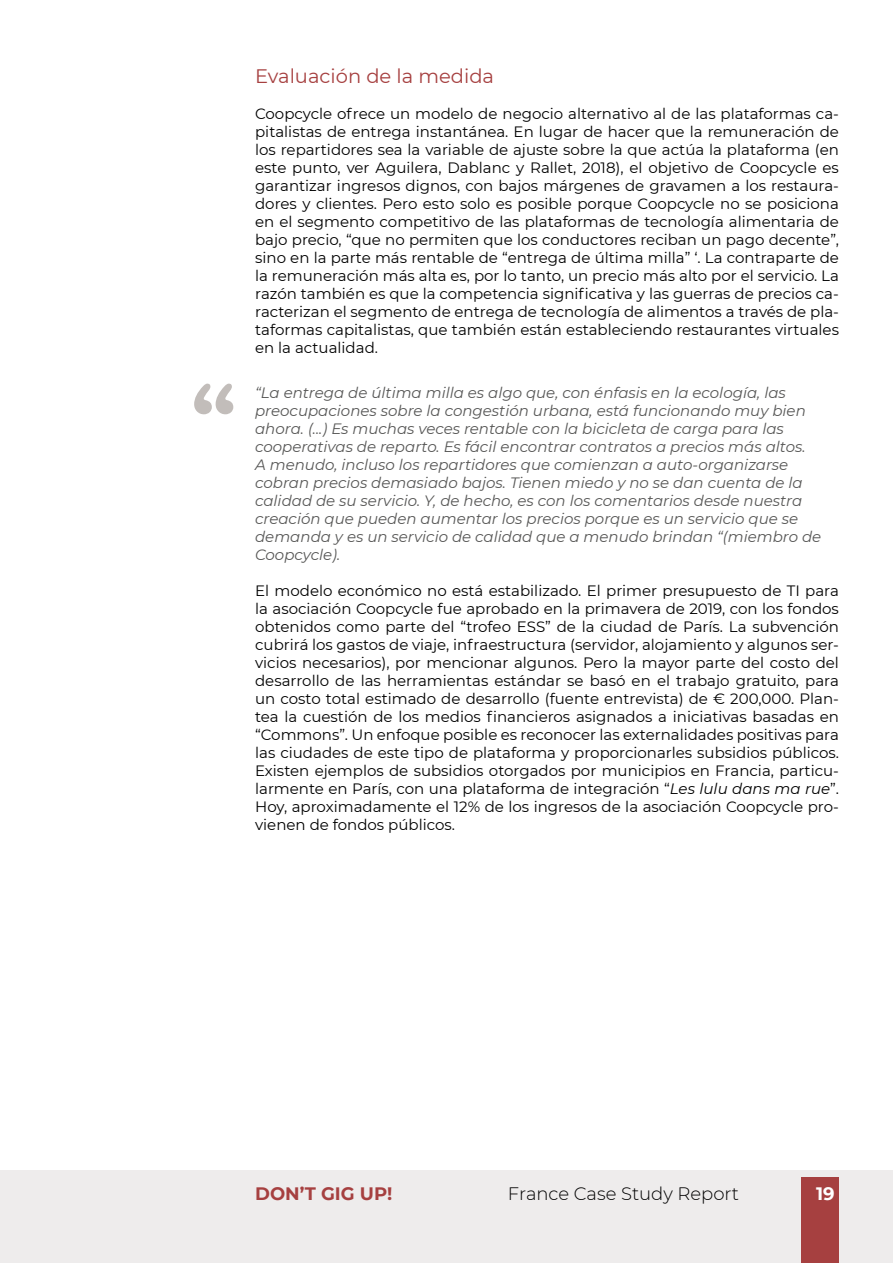
<style>
.page{position:relative;width:893px;height:1263px;background:#fff}
.page>*{position:absolute;margin:0;border:0;box-sizing:border-box;transform-origin:0 0}
.t1{font:700 72px "American Typewriter";color:#c2bdba;scale:1.17 1}
.t2{font:19.5px "Montserrat";color:#a64040}
.t3{font:300 18px "Montserrat";color:#000}
.t4{font:700 18px "Montserrat";color:#a64040}
.t5{font:700 18px "Montserrat";color:#fff}
.t6{font:15px/18px "Montserrat";color:#000;text-align:justify}
.t7{font:italic 15px/18px "Montserrat";color:#575756}
.s1{font-style:italic}
</style>
<div class="page">
<div style="left:0;top:1170px;width:893px;height:93px;background:#eeecec"></div>
<div style="left:801px;top:1177px;width:38px;height:86px;background:#a64040"></div>
<h1 class="t1" style="left:189px;top:347px;width:43px">“</h1>
<h2 class="t2" style="left:255px;top:62px;width:240px">Evaluación de la medida</h2>
<p class="t6" style="left:255px;top:104px;width:585px">Coopcycle ofrece un modelo de negocio alternativo al de las plataformas ca&shy;pitalistas de entrega instantánea. En lugar de hacer que la remuneración de los repartidores sea la variable de ajuste sobre la que actúa la plataforma (en este punto, ver Aguilera, Dablanc y Rallet, 2018), el objetivo de Coopcycle es garantizar ingresos dignos, con bajos márgenes de gravamen a los restaura&shy;dores y clientes. Pero esto solo es posible porque Coopcycle no se posiciona en el segmento competitivo de las plataformas de tecnología alimentaria de bajo precio, “que no permiten que los conductores reciban un pago decente”, sino en la parte más rentable de “entrega de última milla” ‘. La contraparte de la remuneración más alta es, por lo tanto, un precio más alto por el servicio. La razón también es que la competencia significativa y las guerras de precios ca&shy;racterizan el segmento de entrega de tecnología de alimentos a través de pla&shy;taformas capitalistas, que también están estableciendo restaurantes virtuales en la actualidad.</p>
<p class="t7" style="left:255px;top:383px;width:568px">“La entrega de última milla es algo que, con énfasis en la ecología, las preocupaciones sobre la congestión urbana, está funcionando muy bien ahora. (...) Es muchas veces rentable con la bicicleta de carga para las cooperativas de reparto. Es fácil encontrar contratos a precios más altos.<br>A menudo, incluso los repartidores que comienzan a auto-organizarse cobran precios demasiado bajos. Tienen miedo y no se dan cuenta de la calidad de su servicio. Y, de hecho, es con los comentarios desde nuestra creación que pueden aumentar los precios porque es un servicio que se demanda y es un servicio de calidad que a menudo brindan “(miembro de Coopcycle).</p>
<p class="t6" style="left:255px;top:581px;width:585px">El modelo económico no está estabilizado. El primer presupuesto de TI para la asociación Coopcycle fue aprobado en la primavera de 2019, con los fondos obtenidos como parte del “trofeo ESS” de la ciudad de París. La subvención cubrirá los gastos de viaje, infraestructura (servidor, alojamiento y algunos ser&shy;vicios necesarios), por mencionar algunos. Pero la mayor parte del costo del desarrollo de las herramientas estándar se basó en el trabajo gratuito, para un costo total estimado de desarrollo (fuente entrevista) de € 200,000. Plan&shy;tea la cuestión de los medios financieros asignados a iniciativas basadas en “Commons”. Un enfoque posible es reconocer las externalidades positivas para las ciudades de este tipo de plataforma y proporcionarles subsidios públicos.<br>Existen ejemplos de subsidios otorgados por municipios en Francia, particu&shy;larmente en París, con una plataforma de integración “<span class="s1">Les lulu dans ma rue</span>”.<br>Hoy, aproximadamente el 12% de los ingresos de la asociación Coopcycle pro&shy;vienen de fondos públicos.</p>
<p class="t4" style="left:255px;top:1181px;width:139px">DON’T GIG UP!</p>
<p class="t3" style="left:508px;top:1182px;width:233px">France Case Study Report</p>
<p class="t5" style="left:816px;top:1181px;width:20px">19</p>
</div>
